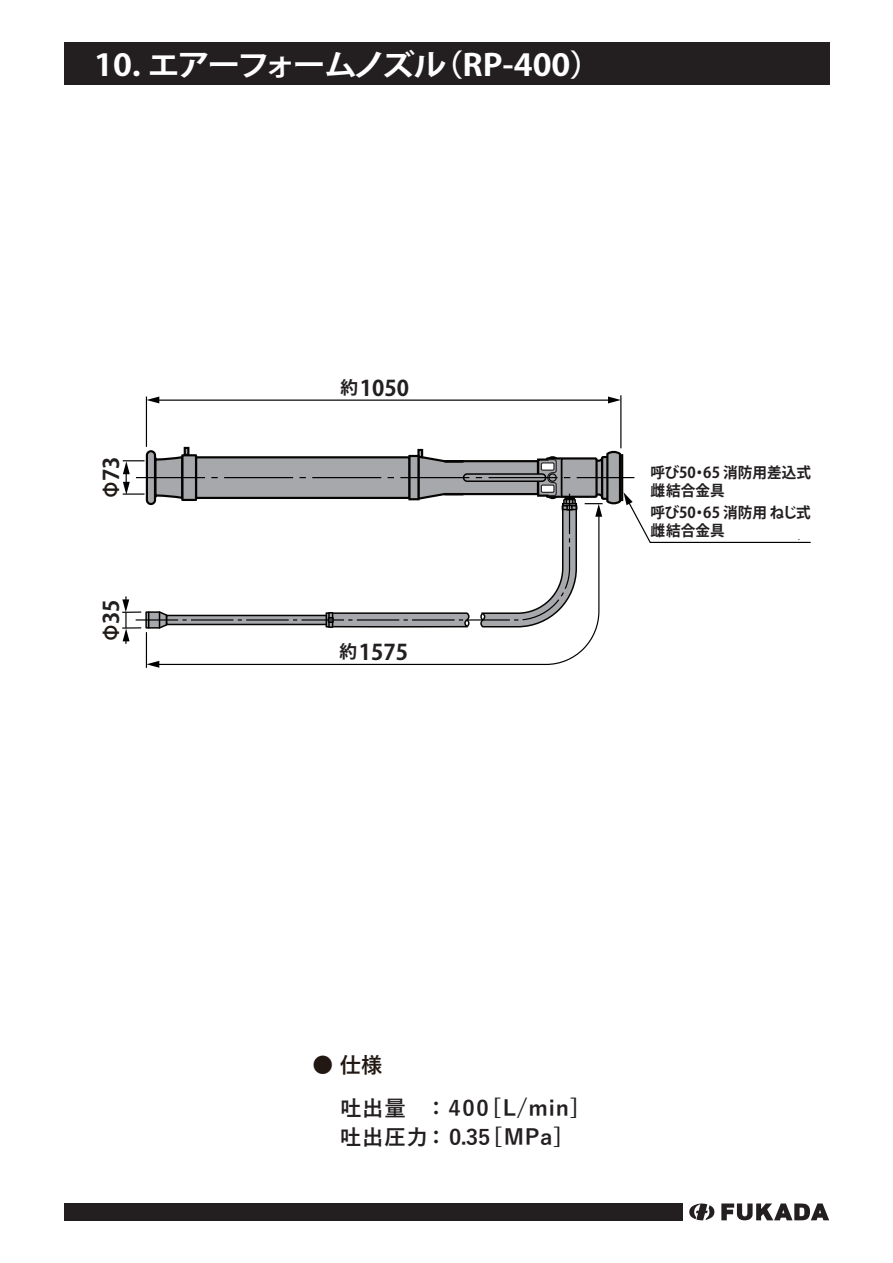
<style>
.page{position:relative;width:893px;height:1263px;background:#fff}
.page>*{position:absolute;margin:0;border:0;box-sizing:border-box;transform-origin:0 0}
.t1{font:700 30px "Koz Go Pro";letter-spacing:-.08em;color:#fff;scale:1.1 1}
.t2{font:700 21.45px/29.7px "Yu Gothic";letter-spacing:.04em;color:#231f20}
.t3{font:700 21.45px "Koz Go Pro";color:#231f20}
.t4{font:700 21.45px "Yu Gothic";color:#211814}
.t5{font:700 15px/18px "Koz Go Pro";color:#231f20}
.s1{font-family:"UD Shin Go Pro";font-weight:500;font-size:20.7px;color:#211814}
.s2{font-size:17.7px}
</style>
<div class="page">
<div style="left:64px;top:43px;width:765px;height:42px;background:#231f20"></div>
<div style="left:64px;top:1203px;width:618px;height:17px;background:#231f20"></div>
<svg style="left:689px;top:1203px;width:26px;height:17px"></svg>
<svg style="left:721px;top:1203px;width:108px;height:17px"></svg>
<hr style="left:146px;top:396px;width:1px;height:51px;background:#000">
<hr style="left:620px;top:395px;width:1px;height:53px;background:#000">
<hr style="left:157px;top:399px;width:453px;height:2px;background:#000">
<svg style="left:146px;top:396px;width:13px;height:7px"></svg>
<svg style="left:608px;top:396px;width:13px;height:7px"></svg>
<hr style="left:146px;top:632px;width:1px;height:36px;background:#000">
<svg style="left:159px;top:644px;width:430px;height:22px"></svg>
<svg style="left:146px;top:661px;width:13px;height:7px"></svg>
<svg style="left:122px;top:446px;width:689px;height:198px"></svg>
<h1 class="t1" style="left:94px;top:46px;width:464px">10. エアーフォームノズル（RP-400）</h1>
<h2 class="t3" style="left:98px;top:500px;width:45px;rotate:-90deg"><span class="s1">Φ</span>73</h2>
<h2 class="t3" style="left:97px;top:643px;width:45px;rotate:-90deg"><span class="s1">Φ</span>35</h2>
<h2 class="t3" style="left:341px;top:374px;width:70px"><span class="s2">約</span>1050</h2>
<h2 class="t3" style="left:339px;top:638px;width:70px"><span class="s2">約</span>1575</h2>
<p class="t5" style="left:650px;top:464px;width:162px">呼び50・65 消防用差込式雌結合金具</p>
<p class="t5" style="left:650px;top:504px;width:162px">呼び50・65 消防用 ねじ式雌結合金具</p>
<h2 class="t4" style="left:312px;top:1053px;width:72px">● 仕様</h2>
<h2 class="t2" style="left:340px;top:1093px;width:240px">吐出量 ：400 [L/min]吐出圧力：0.35 [MPa]</h2>
</div>
